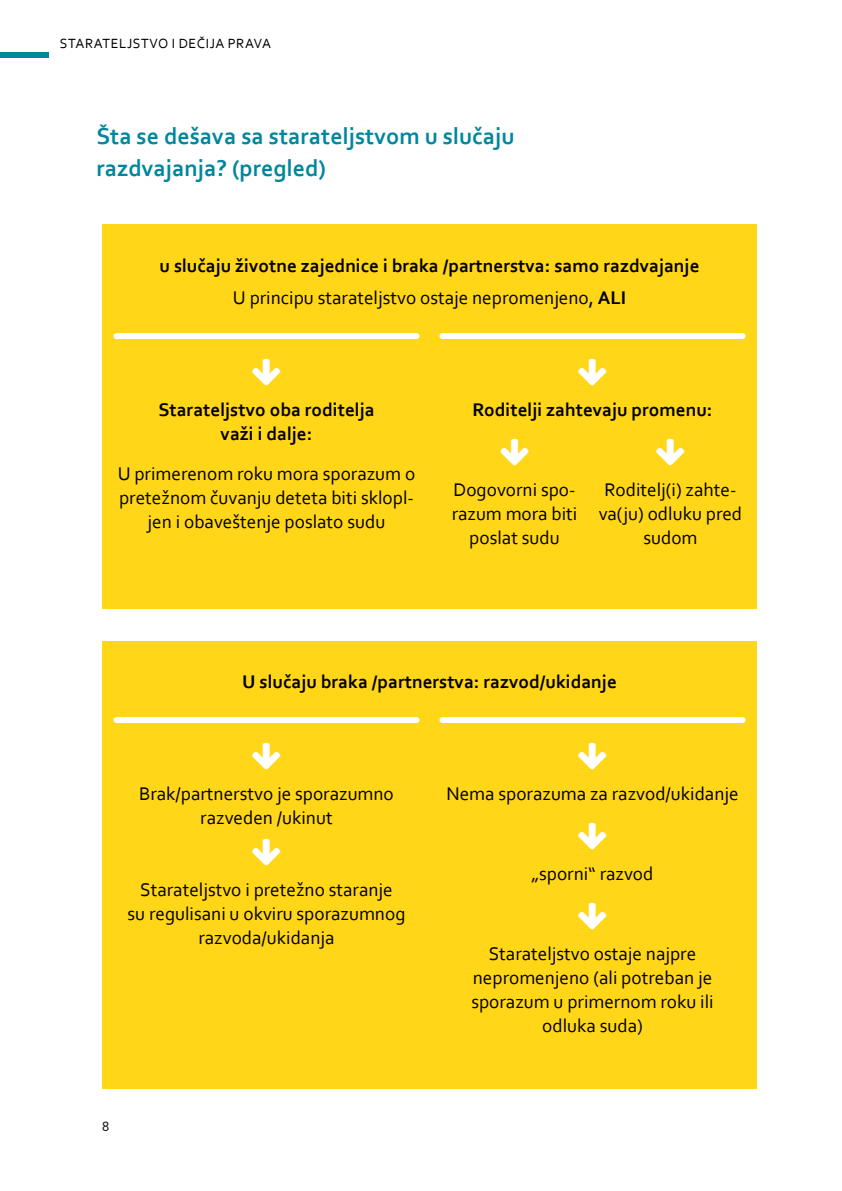
<style>
.page{position:relative;width:842px;height:1191px;background:#fff}
.page>*{position:absolute;margin:0;border:0;box-sizing:border-box;transform-origin:0 0}
.t1{font:700 24px/32px "Corbel";color:#00869d}
.t2{font:19.2px/24px "Corbel";color:#000;text-align:center}
.t3{font:700 19.2px/32px "Corbel";color:#000;text-align:center}
.t4{font:14px "Corbel";letter-spacing:.04em;color:#000}
.s1{font-weight:400}
</style>
<div class="page">
<div style="left:0;top:52px;width:48px;height:6px;background:#00869d"></div>
<div style="left:102px;top:224px;width:655px;height:384px;background:#ffd618"></div>
<div style="left:102px;top:641px;width:655px;height:447px;background:#ffd618"></div>
<div style="left:116px;top:717px;width:301px;height:6px;background:#fff"></div>
<div style="left:442px;top:717px;width:301px;height:6px;background:#fff"></div>
<div style="left:116px;top:333px;width:301px;height:6px;background:#fff"></div>
<div style="left:442px;top:333px;width:301px;height:6px;background:#fff"></div>
<p class="t4" style="left:60px;top:35px;width:213px">STARATELJSTVO I DEČIJA PRAVA</p>
<p class="t1" style="left:96px;top:119px;width:420px">Šta se dešava sa starateljstvom u slučaju razdvajanja? (pregled)</p>
<p class="t3" style="left:160px;top:249px;width:541px">u slučaju životne zajednice i braka /partnerstva: samo razdvajanje<br><span class="s1">U principu starateljstvo ostaje nepromenjeno,</span> ALI</p>
<p class="t3" style="left:158px;top:397px;width:218px;line-height:24px">Starateljstvo oba roditelja važi i dalje:</p>
<p class="t3" style="left:473px;top:393px;width:241px">Roditelji zahtevaju promenu:</p>
<p class="t2" style="left:452px;top:477px;width:127px">Dogovorni spo&shy;razum mora biti poslat sudu</p>
<p class="t2" style="left:118px;top:461px;width:299px">U primerenom roku mora sporazum o pretežnom čuvanju deteta biti sklopl&shy;jen i obaveštenje poslato sudu</p>
<p class="t2" style="left:599px;top:477px;width:145px">Roditelj(i) zahte&shy;va(ju) odluku pred sudom</p>
<p class="t3" style="left:242px;top:665px;width:376px">U slučaju braka /partnerstva: razvod/ukidanje</p>
<p class="t2" style="left:139px;top:781px;width:256px">Brak/partnerstvo je sporazumno razveden /ukinut</p>
<p class="t2" style="left:127px;top:877px;width:280px">Starateljstvo i pretežno staranje<br>su regulisani u okviru sporazumnog razvoda/ukidanja</p>
<p class="t4" style="left:102px;top:1117px;width:9px">8</p>
<p class="t2" style="left:446px;top:781px;width:294px">Nema sporazuma za razvod/ukidanje</p>
<p class="t2" style="left:531px;top:861px;width:123px">„sporni“ razvod</p>
<p class="t2" style="left:471px;top:941px;width:244px">Starateljstvo ostaje najpre nepromenjeno (ali potreban je sporazum u primernom roku ili odluka suda)</p>
</div>
